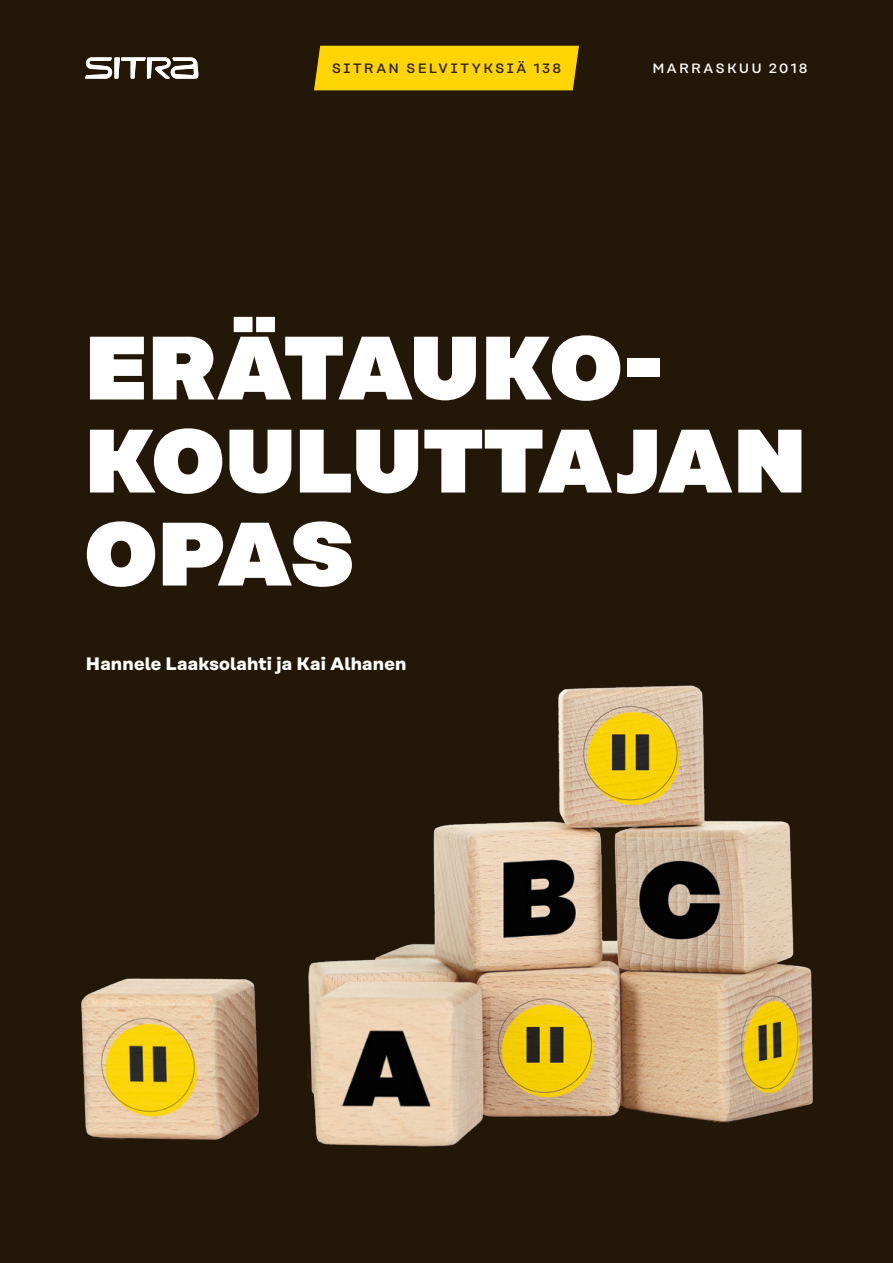
<style>
.page{position:relative;width:893px;height:1263px;background:#231708}
.page>*{position:absolute;margin:0;border:0;box-sizing:border-box;transform-origin:0 0}
.KANSI_H1{font:900 89.7px/93px "Rational Text";letter-spacing:-.01em;color:#fff}
.KANSI_kirjoittajan_n{font:700 18px "Rational Text";letter-spacing:.01em;color:#fff}
.t1{font:500 13.5px "Rational Text";letter-spacing:.155em;color:#2e2014}
.t2{font:500 13.5px "Rational Text";letter-spacing:.155em;color:#fff}
</style>
<div class="page">
<img style="left:81px;top:685px;width:732px;height:462px">
<svg style="left:85px;top:57px;width:113px;height:22px"></svg>
<div style="left:314px;top:46px;width:265px;height:44px;background:#fed500"></div>
<p class="t1" style="left:332px;top:61px;width:231px">SITRAN SELVITYKSIÄ 138</p>
<p class="t2" style="left:652px;top:61px;width:157px">MARRASKUU 2018</p>
<h1 class="KANSI_H1" style="left:85px;top:320px;width:723px">ERÄTAUKO-<br>KOULUTTAJAN<br>OPAS</h1>
<p class="KANSI_kirjoittajan_n" style="left:86px;top:653px;width:322px">Hannele Laaksolahti ja Kai Alhanen</p>
</div>
